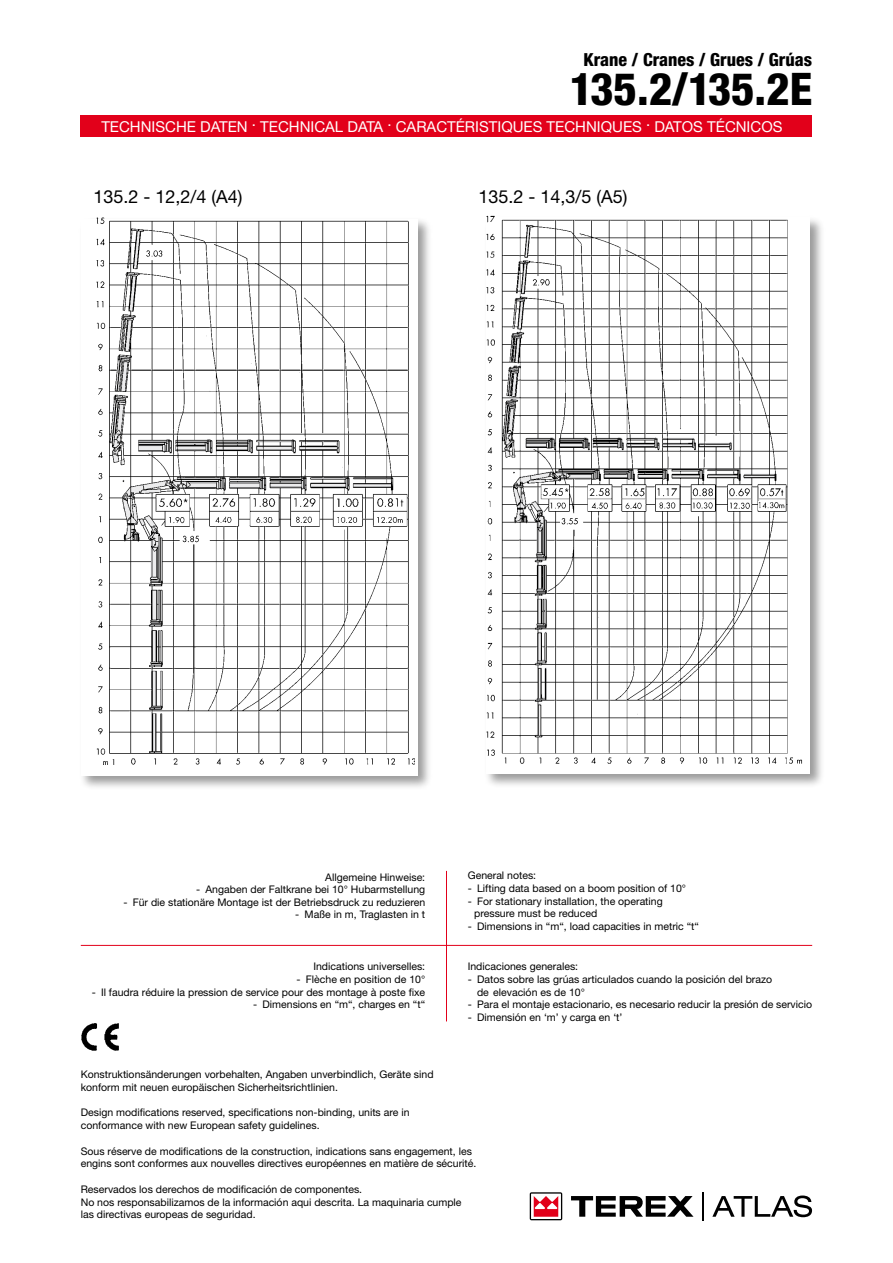
<style>
.page{position:relative;width:893px;height:1263px;background:#fff}
.page>*{position:absolute;margin:0;border:0;box-sizing:border-box;transform-origin:0 0}
.t1{font:800 condensed 45px "Helvetica Neue";color:#000}
.t2{font:18px "Helvetica Neue";color:#000}
.t3{font:800 condensed 18px "Helvetica Neue";color:#000}
.t4{font:15px "Helvetica Neue";color:#fff}
.t5{font:10.5px/12.8px "Helvetica Neue";color:#000}
.s1{color:#fff}
</style>
<div class="page">
<div style="left:78px;top:217px;width:354px;height:574px;background:#000;opacity:.4"></div>
<div style="left:81px;top:220px;width:336px;height:556px;background:#fff"></div>
<img style="left:88px;top:217px;width:327px;height:548px">
<div style="left:484px;top:215px;width:341px;height:575px;background:#000;opacity:.4"></div>
<div style="left:486px;top:218px;width:324px;height:556px;background:#fff"></div>
<div style="left:81px;top:115px;width:731px;height:22px;background:#e2001a"></div>
<img style="left:81px;top:1023px;width:38px;height:28px">
<img style="left:484px;top:215px;width:324px;height:548px">
<hr style="left:446px;top:871px;width:1px;height:150px;background:#e2001a">
<hr style="left:81px;top:945px;width:731px;height:1px;background:#e2001a">
<svg style="left:530px;top:1192px;width:32px;height:28px"></svg>
<svg style="left:571px;top:1196px;width:122px;height:21px"></svg>
<svg style="left:712px;top:1195px;width:100px;height:22px"></svg>
<hr style="left:702px;top:1192px;width:2px;height:28px;background:#000">
<h2 class="t3" style="left:583px;top:48px;width:230px">Krane / Cranes / Grues / Grúas</h2>
<h1 class="t1" style="left:569px;top:61px;width:244px">135.2/135.2E</h1>
<h3 class="t4" style="left:101px;top:117px;width:683px">TECHNISCHE DATEN . TECHNICAL DATA . CARACTÉRISTIQUES TECHNIQUES . DATOS TÉCNICOS</h3>
<h2 class="t2" style="left:94px;top:185px;width:151px">135.2 - 12,2/4 (A4)</h2>
<h2 class="t2" style="left:478px;top:185px;width:151px">135.2 - 14,3/5 (A5)</h2>
<p class="t5" style="left:325px;top:870px;width:101px">Allgemeine Hinweise:</p>
<p class="t5" style="left:196px;top:883px;width:231px">- Angaben der Faltkrane bei 10° Hubarmstellung</p>
<p class="t5" style="left:123px;top:896px;width:303px">- Für die stationäre Montage ist der Betriebsdruck zu reduzieren</p>
<p class="t5" style="left:295px;top:908px;width:131px">- Maße in m, Traglasten in t</p>
<p class="t5" style="left:313px;top:960px;width:113px">Indications universelles:</p>
<p class="t5" style="left:297px;top:973px;width:130px">- Flèche en position de 10°</p>
<p class="t5" style="left:92px;top:985px;width:335px">- Il faudra réduire la pression de service pour des montage à poste fixe</p>
<p class="t5" style="left:253px;top:998px;width:174px">- Dimensions en “m“, charges en “t“</p>
<p class="t5" style="left:468px;top:869px;width:70px">General notes:</p>
<p class="t5" style="left:468px;top:882px;width:220px">- Lifting data based on a boom position of 10°</p>
<p class="t5" style="left:474px;top:894px;width:190px;text-indent:-7px">- For stationary installation, the operating pressure must be reduced</p>
<p class="t5" style="left:468px;top:920px;width:233px">- Dimensions in “m“, load capacities in metric “t“</p>
<p class="t5" style="left:468px;top:960px;width:112px">Indicaciones generales:</p>
<p class="t5" style="left:468px;top:973px;width:306px">- Datos sobre las grúas articulados cuando la posición del brazo</p>
<p class="t5" style="left:468px;top:985px;width:119px"><span class="s1">-</span> de elevación es de 10°</p>
<p class="t5" style="left:468px;top:998px;width:346px">- Para el montaje estacionario, es necesario reducir la presión de servicio</p>
<p class="t5" style="left:468px;top:1010px;width:156px">- Dimensión en ‘m’ y carga en ‘t’</p>
<p class="t5" style="left:81px;top:1068px;width:354px">Konstruktionsänderungen vorbehalten, Angaben unverbindlich, Geräte sind konform mit neuen europäischen Sicherheitsrichtlinien.</p>
<p class="t5" style="left:81px;top:1106px;width:330px">Design modifications reserved, specifications non-binding, units are in conformance with new European safety guidelines.</p>
<p class="t5" style="left:81px;top:1144px;width:397px">Sous réserve de modifications de la construction, indications sans engagement, les engins sont conformes aux nouvelles directives européennes en matière de sécurité.</p>
<p class="t5" style="left:81px;top:1183px;width:382px">Reservados los derechos de modificación de componentes.<br>No nos responsabilizamos de la información aqui descrita. La maquinaria cumple las directivas europeas de seguridad.</p>
</div>
